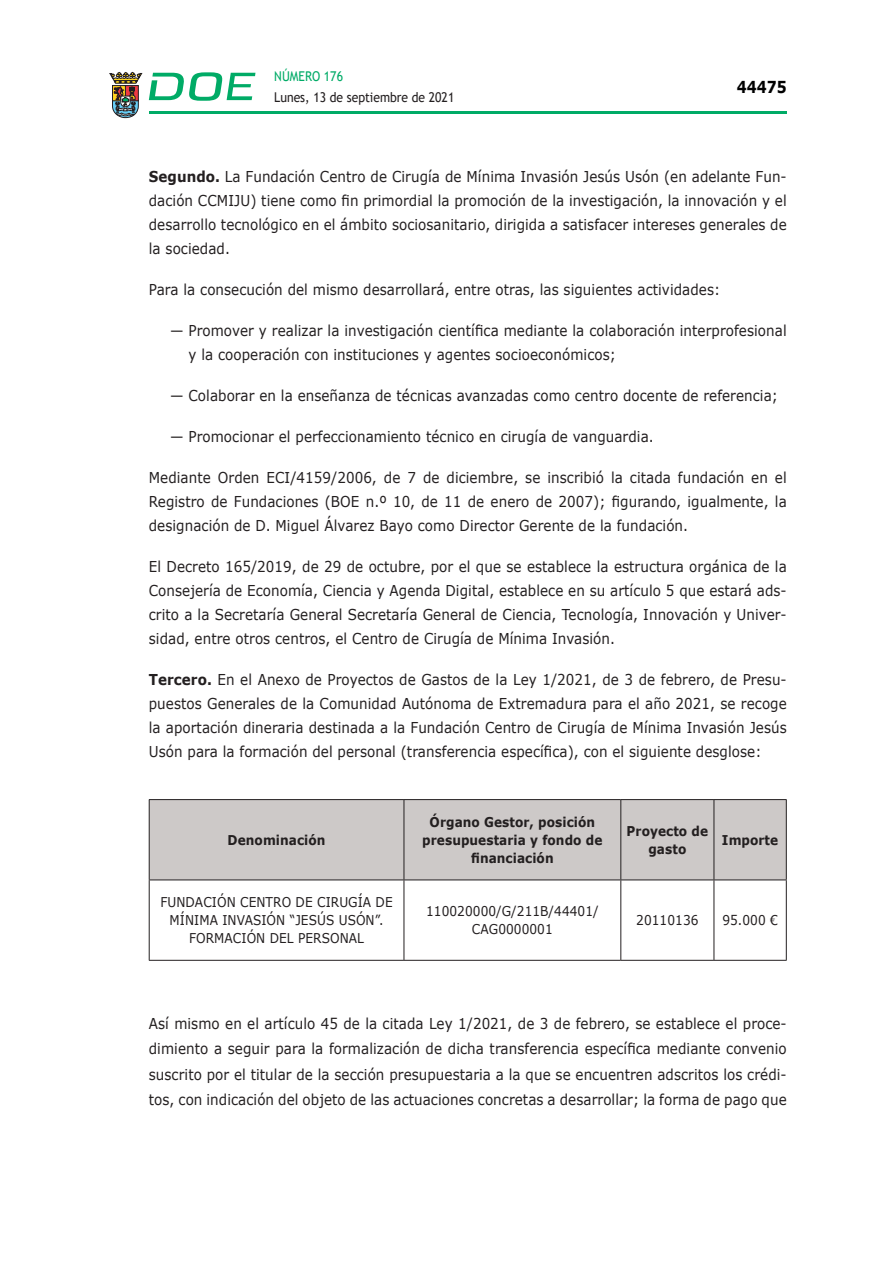
<style>
.page{position:relative;width:893px;height:1263px;background:#fff}
.page>*{position:absolute;margin:0;border:0;box-sizing:border-box;transform-origin:0 0}
.t1{font:700 16.5px "Verdana";color:#000;scale:.85 1}
.CUERPO_DE_TEXTO{font:15px/24px "Verdana";letter-spacing:.005em;color:#231f20;text-align:justify;scale:.9 1}
.CUERPO_DE_TEXTO-2{font:13.5px/18px "Verdana";letter-spacing:.005em;color:#231f20;text-align:center;scale:.9 1}
.CUERPO_DE_TEXTO-3{font:700 13.5px/18px "Verdana";letter-spacing:.005em;color:#231f20;text-align:center;scale:.9 1}
.t2{font:13.5px "Trebuchet MS";color:#231f20;scale:.9 1}
.t3{font:13.5px "Trebuchet MS";color:#00ab67;scale:.9 1}
.s1{font-weight:700}
</style>
<div class="page">
<hr style="left:149px;top:111px;width:638px;height:3px;background:#00ab66">
<svg style="left:109px;top:72px;width:33px;height:46px"></svg>
<svg style="left:149px;top:72px;width:106px;height:29px"></svg>
<div style="left:150px;top:800px;width:636px;height:79px;background:#cdc9c8"></div>
<hr style="left:149px;top:799px;width:255px;height:1px;background:#231f20">
<hr style="left:404px;top:799px;width:217px;height:1px;background:#231f20">
<hr style="left:621px;top:799px;width:93px;height:1px;background:#231f20">
<hr style="left:714px;top:799px;width:73px;height:1px;background:#231f20">
<hr style="left:149px;top:879px;width:255px;height:1px;background:#231f20">
<hr style="left:404px;top:879px;width:217px;height:1px;background:#231f20">
<hr style="left:621px;top:879px;width:93px;height:1px;background:#231f20">
<hr style="left:714px;top:879px;width:73px;height:1px;background:#231f20">
<hr style="left:149px;top:960px;width:255px;height:1px;background:#231f20">
<hr style="left:404px;top:960px;width:217px;height:1px;background:#231f20">
<hr style="left:621px;top:960px;width:93px;height:1px;background:#231f20">
<hr style="left:714px;top:960px;width:73px;height:1px;background:#231f20">
<hr style="left:149px;top:800px;width:1px;height:79px;background:#231f20">
<hr style="left:149px;top:880px;width:1px;height:80px;background:#231f20">
<hr style="left:404px;top:800px;width:1px;height:79px;background:#231f20">
<hr style="left:620px;top:800px;width:1px;height:79px;background:#231f20">
<hr style="left:714px;top:800px;width:1px;height:79px;background:#231f20">
<hr style="left:786px;top:800px;width:1px;height:79px;background:#231f20">
<hr style="left:404px;top:880px;width:1px;height:80px;background:#231f20">
<hr style="left:620px;top:880px;width:1px;height:80px;background:#231f20">
<hr style="left:714px;top:880px;width:1px;height:80px;background:#231f20">
<hr style="left:786px;top:880px;width:1px;height:80px;background:#231f20">
<p class="t3" style="left:274px;top:67px;width:78px">NÚMERO 176</p>
<p class="t2" style="left:274px;top:88px;width:202px">Lunes, 13 de septiembre de 2021</p>
<p class="t1" style="left:737px;top:75px;width:60px">44475</p>
<p class="CUERPO_DE_TEXTO" style="left:149px;top:164px;width:710px"><span class="s1">Segundo.</span> La Fundación Centro de Cirugía de Mínima Invasión Jesús Usón (en adelante Fun&shy;dación CCMIJU) tiene como fin primordial la promoción de la investigación, la innovación y el desarrollo tecnológico en el ámbito sociosanitario, dirigida a satisfacer intereses generales de la sociedad.</p>
<p class="CUERPO_DE_TEXTO" style="left:149px;top:277px;width:636px">Para la consecución del mismo desarrollará, entre otras, las siguientes actividades:</p>
<p class="CUERPO_DE_TEXTO" style="left:188px;top:318px;width:666px;text-indent:-18px">— Promover y realizar la investigación científica mediante la colaboración interprofesional y la cooperación con instituciones y agentes socioeconómicos;</p>
<p class="CUERPO_DE_TEXTO" style="left:170px;top:383px;width:677px">— Colaborar en la enseñanza de técnicas avanzadas como centro docente de referencia;</p>
<p class="CUERPO_DE_TEXTO" style="left:170px;top:424px;width:539px">— Promocionar el perfeccionamiento técnico en cirugía de vanguardia.</p>
<p class="CUERPO_DE_TEXTO" style="left:149px;top:465px;width:710px">Mediante Orden ECI/4159/2006, de 7 de diciembre, se inscribió la citada fundación en el Registro de Fundaciones (BOE n.º 10, de 11 de enero de 2007); figurando, igualmente, la designación de D. Miguel Álvarez Bayo como Director Gerente de la fundación.</p>
<p class="CUERPO_DE_TEXTO" style="left:149px;top:554px;width:710px">El Decreto 165/2019, de 29 de octubre, por el que se establece la estructura orgánica de la Consejería de Economía, Ciencia y Agenda Digital, establece en su artículo 5 que estará ads&shy;crito a la Secretaría General Secretaría General de Ciencia, Tecnología, Innovación y Univer&shy;sidad, entre otros centros, el Centro de Cirugía de Mínima Invasión.</p>
<p class="CUERPO_DE_TEXTO" style="left:149px;top:667px;width:710px"><span class="s1">Tercero.</span> En el Anexo de Proyectos de Gastos de la Ley 1/2021, de 3 de febrero, de Presu&shy;puestos Generales de la Comunidad Autónoma de Extremadura para el año 2021, se recoge la aportación dineraria destinada a la Fundación Centro de Cirugía de Mínima Invasión Jesús Usón para la formación del personal (transferencia específica), con el siguiente desglose:</p>
<p class="CUERPO_DE_TEXTO-3" style="left:228px;top:831px;width:110px">Denominación</p>
<p class="CUERPO_DE_TEXTO-2" style="left:160px;top:893px;width:260px">FUNDACIÓN CENTRO DE CIRUGÍA DE<br>MÍNIMA INVASIÓN “JESÚS USÓN”.<br>FORMACIÓN DEL PERSONAL</p>
<p class="CUERPO_DE_TEXTO-3" style="left:422px;top:813px;width:202px">Órgano Gestor, posición presupuestaria y fondo de financiación</p>
<p class="CUERPO_DE_TEXTO-3" style="left:627px;top:822px;width:92px">Proyecto de gasto</p>
<p class="CUERPO_DE_TEXTO-3" style="left:722px;top:831px;width:64px">Importe</p>
<p class="CUERPO_DE_TEXTO-2" style="left:426px;top:902px;width:193px">110020000/G/211B/44401/<br>CAG0000001</p>
<p class="CUERPO_DE_TEXTO-2" style="left:636px;top:911px;width:71px">20110136</p>
<p class="CUERPO_DE_TEXTO-2" style="left:722px;top:911px;width:63px">95.000 €</p>
<p class="CUERPO_DE_TEXTO" style="left:149px;top:1010px;width:710px;line-height:25.5px">Así mismo en el artículo 45 de la citada Ley 1/2021, de 3 de febrero, se establece el proce&shy;dimiento a seguir para la formalización de dicha transferencia específica mediante convenio suscrito por el titular de la sección presupuestaria a la que se encuentren adscritos los crédi&shy;tos, con indicación del objeto de las actuaciones concretas a desarrollar; la forma de pago que</p>
</div>
